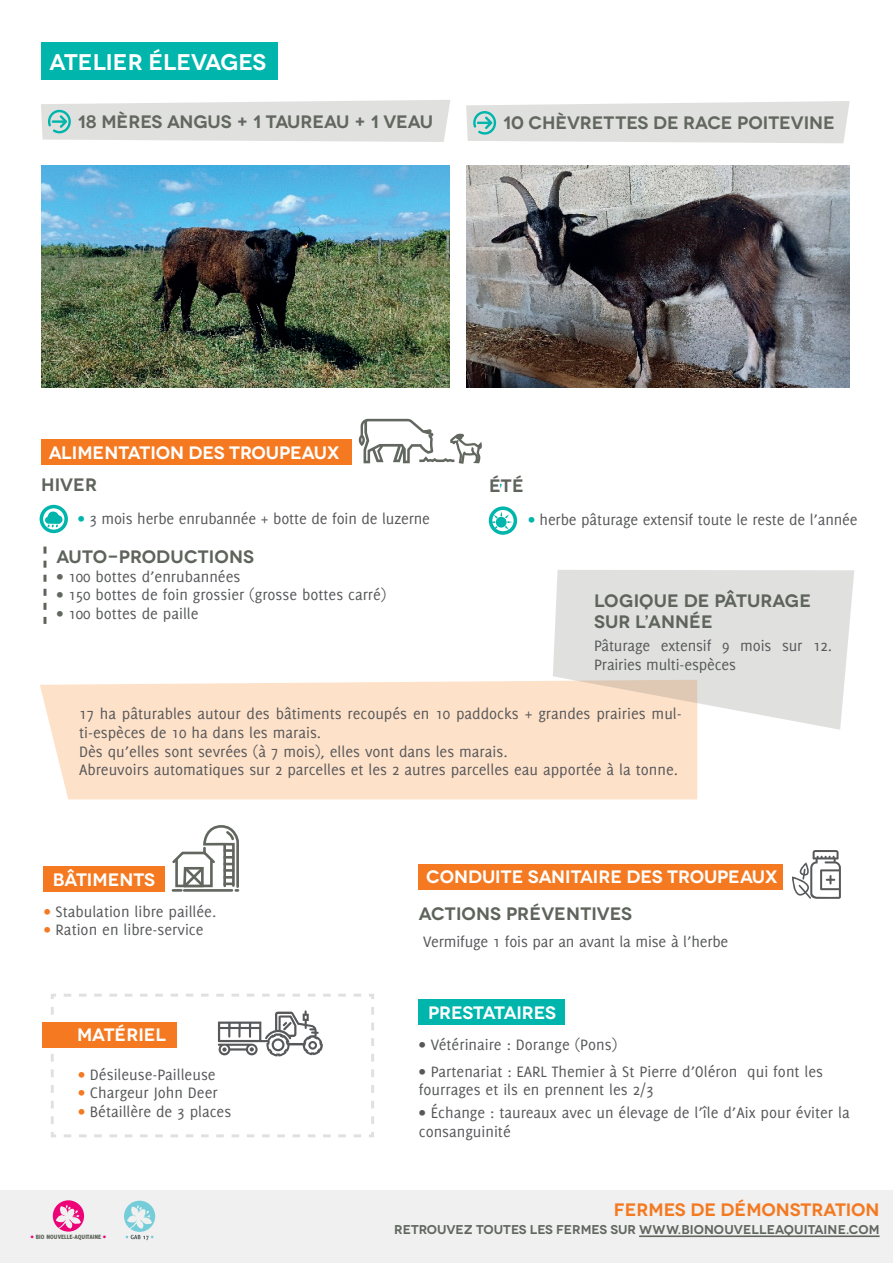
<style>
.page{position:relative;width:893px;height:1263px;background:#fff}
.page>*{position:absolute;margin:0;border:0;box-sizing:border-box;transform-origin:0 0}
.t1{font:600 22.65px "Novecentowide";color:#fff}
.t2{font:600 18px "Novecentowide";letter-spacing:-.005em;color:#fff}
.t3{font:600 18px/21.6px "Novecentowide";letter-spacing:.01em;color:#5e645b}
.t4{font:600 18px "Novecentowide";color:#62675f}
.t5{font:600 18px "Novecentowide";letter-spacing:-.005em;color:#f47921}
.t6{font:16.5px/18.8px "Delicious";color:#57585a}
.t7{font:600 12.75px "Novecentowide";color:#61665f}
.t8{font:800 6.75px "Delicious";color:#5e645b}
.s1{color:#00b5ac}
.s2{color:#626860}
.s3{color:#f47921}
.s4{color:#ed0277}
</style>
<div class="page">
<div style="left:0;top:1190px;width:893px;height:73px;background:#eff0ef"></div>
<div style="left:418px;top:864px;width:365px;height:25px;background:#f47921"></div>
<svg style="left:792px;top:850px;width:49px;height:49px"></svg>
<svg style="left:124px;top:1201px;width:31px;height:39px"></svg>
<svg style="left:53px;top:1200px;width:31px;height:31px"></svg>
<hr style="left:639px;top:1235px;width:241px;height:2px;background:#61665f">
<div style="left:41px;top:439px;width:310px;height:26px;background:#f47921"></div>
<svg style="left:41px;top:100px;width:409px;height:42px;background:#dfe2e1"></svg>
<div style="left:41px;top:42px;width:236px;height:37px;background:#00b5ac"></div>
<svg style="left:466px;top:101px;width:384px;height:42px;background:#dfe2e0"></svg>
<img style="left:41px;top:166px;width:409px;height:222px">
<img style="left:466px;top:165px;width:384px;height:223px">
<svg style="left:359px;top:419px;width:123px;height:45px"></svg>
<svg style="left:40px;top:505px;width:28px;height:28px"></svg>
<svg style="left:489px;top:506px;width:28px;height:29px"></svg>
<div style="left:497px;top:518px;width:9px;height:9px;background:#00b5ac;border-radius:50%"></div>
<div style="left:496px;top:517px;width:11px;height:11px;border:2px solid #00b5ac;border-radius:50%"></div>
<div style="left:40px;top:681px;width:657px;height:118px;background:#fee1c9"></div>
<svg style="left:553px;top:570px;width:301px;height:160px;background:#e5e2dd"></svg>
<svg style="left:43px;top:547px;width:3px;height:77px"></svg>
<svg style="left:171px;top:825px;width:69px;height:67px"></svg>
<div style="left:43px;top:866px;width:122px;height:26px;background:#f47921"></div>
<svg style="left:49px;top:993px;width:325px;height:145px"></svg>
<svg style="left:218px;top:1010px;width:105px;height:46px"></svg>
<div style="left:43px;top:1023px;width:134px;height:25px;background:#f47921"></div>
<div style="left:418px;top:999px;width:147px;height:26px;background:#00b5ac"></div>
<h1 class="t1" style="left:50px;top:48px;width:218px">ATELIER ÉLEVAGES</h1>
<p class="t4" style="left:78px;top:111px;width:357px">18 MÈRES ANGUS + 1 TAUREAU + 1 VEAU</p>
<p class="t4" style="left:503px;top:112px;width:333px">10 CHÈVRETTES DE RACE POITEVINE</p>
<p class="t2" style="left:49px;top:441px;width:292px">ALIMENTATION DES TROUPEAUX</p>
<p class="t3" style="left:41px;top:474px;width:57px">HIVER</p>
<p class="t6" style="left:78px;top:509px;width:354px"><span class="s1">•</span> 3 mois herbe enrubannée + botte de foin de luzerne</p>
<p class="t3" style="left:56px;top:546px;width:199px">AUTO-PRODUCTIONS</p>
<p class="t6" style="left:56px;top:567px;width:185px"><span class="s2">•</span> 100 bottes d’enrubannées</p>
<p class="t6" style="left:56px;top:585px;width:332px"><span class="s2">•</span> 150 bottes de foin grossier (grosse bottes carré)</p>
<p class="t6" style="left:56px;top:604px;width:144px"><span class="s2">•</span> 100 bottes de paille</p>
<p class="t3" style="left:489px;top:475px;width:36px">ÉTÉ</p>
<p class="t6" style="left:528px;top:510px;width:331px"><span class="s1">•</span> herbe pâturage extensif toute le reste de l’année</p>
<p class="t3" style="left:594px;top:590px;width:219px">LOGIQUE DE PÂTURAGE<br>SUR L’ANNÉE</p>
<p class="t6" style="left:594px;top:636px;width:239px">Pâturage extensif 9 mois sur 12.<br>Prairies multi-espèces</p>
<p class="t6" style="left:79px;top:704px;width:604px">17 ha pâturables autour des bâtiments recoupés en 10 paddocks + grandes prairies mul&shy;ti-espèces de 10 ha dans les marais.<br>Dès qu’elles sont sevrées (à 7 mois), elles vont dans les marais.<br>Abreuvoirs automatiques sur 2 parcelles et les 2 autres parcelles eau apportée à la tonne.</p>
<p class="t2" style="left:53px;top:868px;width:104px">BÂTIMENTS</p>
<p class="t6" style="left:44px;top:901px;width:174px"><span class="s3">•</span> Stabulation libre paillée.</p>
<p class="t6" style="left:44px;top:920px;width:161px"><span class="s3">•</span> Ration en libre-service</p>
<p class="t2" style="left:77px;top:1024px;width:90px">MATÉRIEL</p>
<p class="t6" style="left:78px;top:1065px;width:139px"><span class="s3">•</span> Désileuse-Pailleuse</p>
<p class="t6" style="left:78px;top:1083px;width:141px"><span class="s3">•</span> Chargeur John Deer</p>
<p class="t6" style="left:78px;top:1102px;width:155px"><span class="s3">•</span> Bétaillère de 3 places</p>
<p class="t8" style="left:31px;top:1233px;width:77px"><span class="s4">•</span> BIO NOUVELLE-AQUITAINE <span class="s4">•</span></p>
<p class="t2" style="left:426px;top:866px;width:353px">CONDUITE SANITAIRE DES TROUPEAUX</p>
<p class="t3" style="left:419px;top:903px;width:215px">ACTIONS PRÉVENTIVES</p>
<p class="t6" style="left:423px;top:932px;width:307px">Vermifuge 1 fois par an avant la mise à l’herbe</p>
<p class="t2" style="left:428px;top:1001px;width:130px">PRESTATAIRES</p>
<p class="t6" style="left:419px;top:1035px;width:200px">• Vétérinaire : Dorange (Pons)</p>
<p class="t6" style="left:419px;top:1062px;width:406px">• Partenariat : EARL Themier à St Pierre d’Oléron qui font les fourrages et ils en prennent les 2/3</p>
<p class="t6" style="left:419px;top:1103px;width:432px">• Échange : taureaux avec un élevage de l’île d’Aix pour éviter la consanguinité</p>
<p class="t5" style="left:614px;top:1198px;width:267px">FERMES DE DÉMONSTRATION</p>
<p class="t7" style="left:394px;top:1221px;width:487px">RETROUVEZ TOUTES LES FERMES SUR WWW.BIONOUVELLEAQUITAINE.COM</p>
</div>
